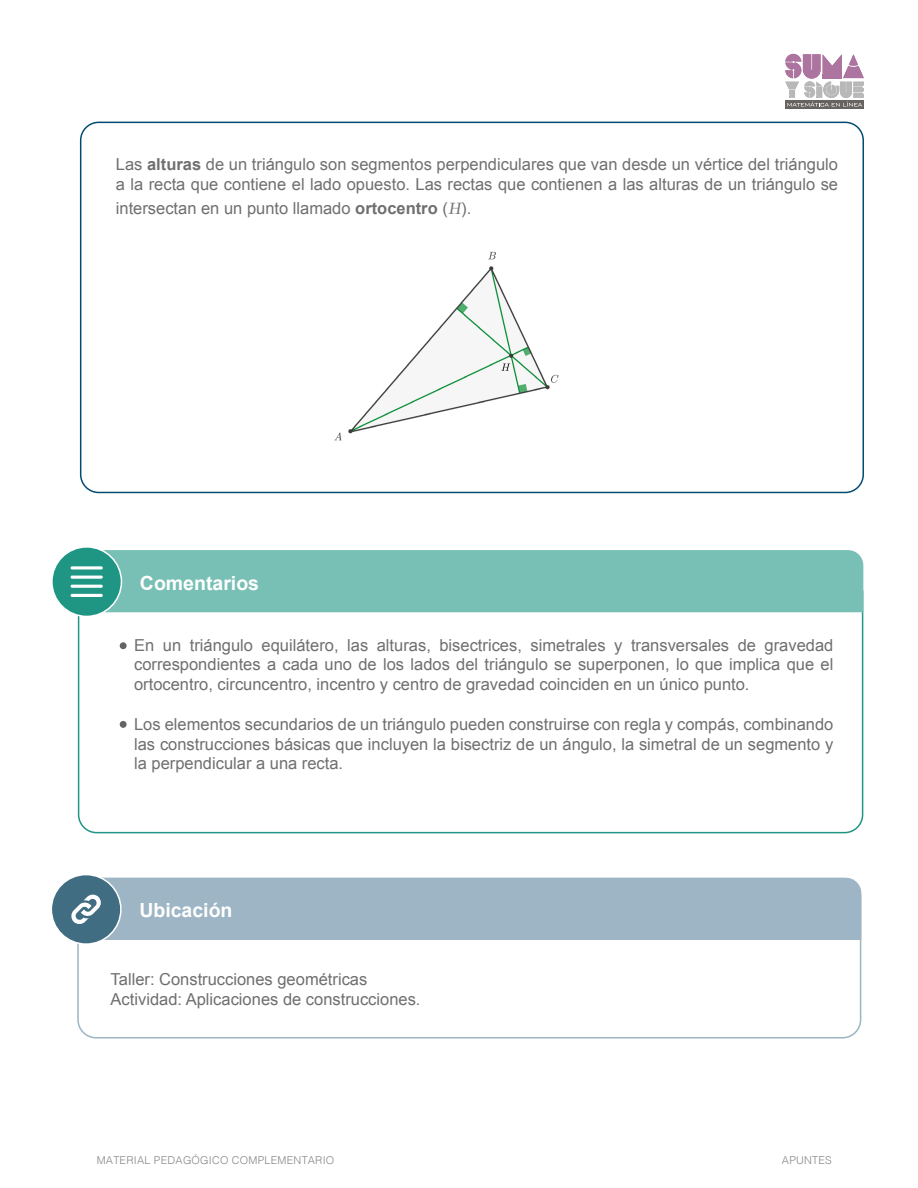
<style>
.page{position:relative;width:918px;height:1188px;background:#fff}
.page>*{position:absolute;margin:0;border:0;box-sizing:border-box;transform-origin:0 0}
.t1{font:700 19.5px "Arial";color:#fff}
.t2{font:16.5px/19.8px "Arial";color:#706f6f}
.t3{font:300 10.8px "Helvetica";letter-spacing:.02em;color:#878787}
.s1{font-weight:700}
.s2{font-family:"LM Roman Caps 10";font-style:italic}
</style>
<div class="page">
<div style="left:80px;top:122px;width:784px;height:371px;border:2px solid #004b74;border-radius:18px"></div>
<div style="left:77px;top:878px;width:784px;height:160px;border:2px solid #9bb5c3;border-radius:18px"></div>
<div style="left:101px;top:878px;width:760px;height:62px;background:#9db5c4"></div>
<div style="left:51px;top:875px;width:70px;height:69px;background:#406d81;border-radius:50%"></div>
<div style="left:51px;top:874px;width:71px;height:71px;border:2px solid #fff;border-radius:50%"></div>
<svg style="left:71px;top:894px;width:30px;height:30px"></svg>
<div style="left:103px;top:550px;width:760px;height:62px;background:#78c0b5"></div>
<div style="left:52px;top:547px;width:69px;height:69px;background:#1f9584;border-radius:50%"></div>
<div style="left:51px;top:546px;width:71px;height:71px;border:2px solid #fff;border-radius:50%"></div>
<hr style="left:71px;top:594px;width:32px;height:3px;background:#fff">
<hr style="left:71px;top:585px;width:32px;height:3px;background:#fff">
<hr style="left:71px;top:576px;width:32px;height:3px;background:#fff">
<svg style="left:71px;top:566px;width:32px;height:4px"></svg>
<div style="left:120px;top:642px;width:7px;height:7px;background:#646464;border-radius:50%"></div>
<svg style="left:120px;top:721px;width:7px;height:7px"></svg>
<img style="left:334px;top:251px;width:225px;height:190px">
<div style="left:785px;top:101px;width:79px;height:7px;background:#666361"></div>
<svg style="left:785px;top:54px;width:79px;height:53px"></svg>
<p class="t2" style="left:116px;top:155px;width:724px">Las <span class="s1">alturas</span> de un triángulo son segmentos perpendiculares que van desde un vértice del triángulo a la recta que contiene el lado opuesto. Las rectas que contienen a las alturas de un triángulo se</p>
<p class="t2" style="left:116px;top:199px;width:357px">intersectan en un punto llamado <span class="s1">ortocentro</span> (<span class="s2">H</span>).</p>
<p class="t1" style="left:140px;top:571px;width:121px">Comentarios</p>
<p class="t2" style="left:134px;top:635px;width:701px;text-align:justify">En un triángulo equilátero, las alturas, bisectrices, simetrales y transversales de gravedad correspondientes a cada uno de los lados del triángulo se superponen, lo que implica que el ortocentro, circuncentro, incentro y centro de gravedad coinciden en un único punto.</p>
<p class="t2" style="left:134px;top:714px;width:701px;text-align:justify">Los elementos secundarios de un triángulo pueden construirse con regla y compás, combinando las construcciones básicas que incluyen la bisectriz de un ángulo, la simetral de un segmento y la perpendicular a una recta.</p>
<p class="t1" style="left:139px;top:898px;width:95px">Ubicación</p>
<p class="t2" style="left:111px;top:969px;width:311px">Taller: Construcciones geométricas<br>Actividad: Aplicaciones de construcciones.</p>
<p class="t3" style="left:97px;top:1151px;width:239px">MATERIAL PEDAGÓGICO COMPLEMENTARIO</p>
<p class="t3" style="left:782px;top:1151px;width:51px">APUNTES</p>
</div>
